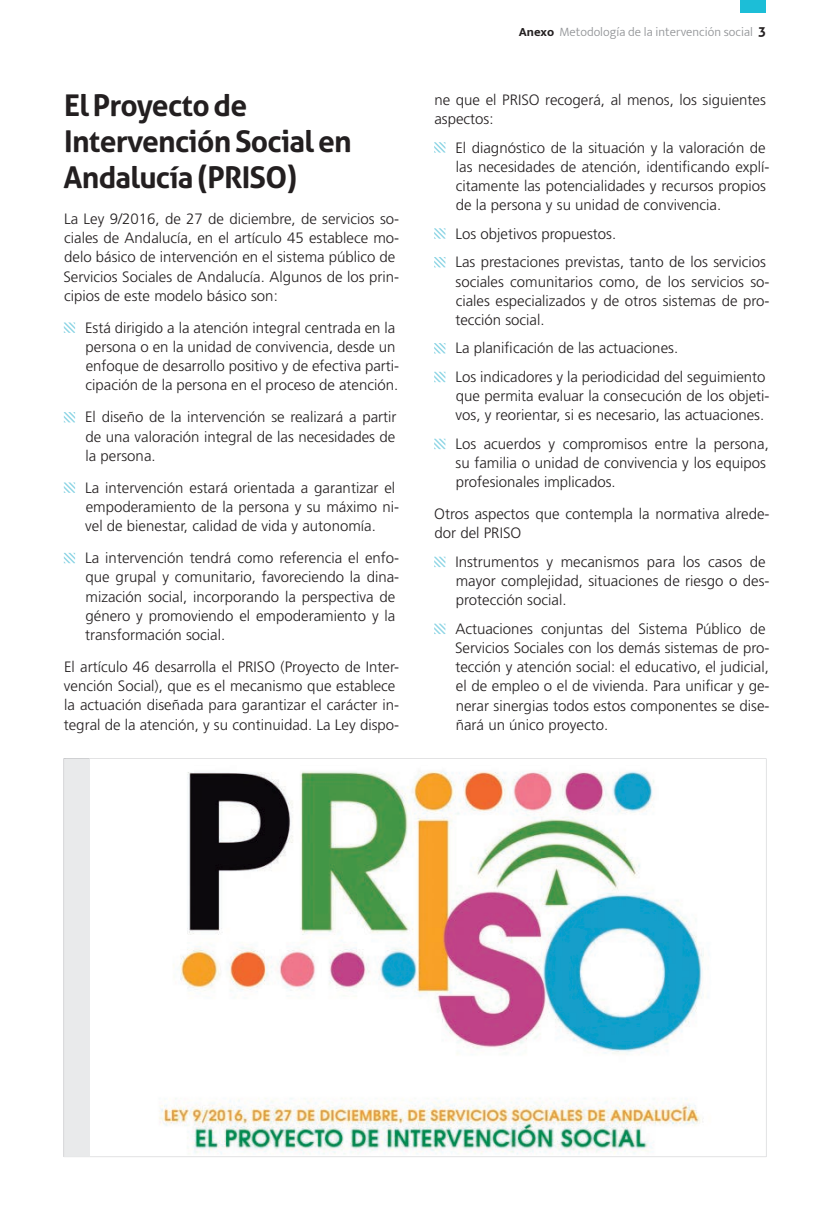
<style>
.page{position:relative;width:830px;height:1212px;background:#fff}
.page>*{position:absolute;margin:0;border:0;box-sizing:border-box;transform-origin:0 0}
.t1{font:700 30px/36.2px "Aller";letter-spacing:-.025em;color:#231f20}
.t2{font:300 15px/19.2px "Frutiger LT Std";color:#231f20}
.t3{font:300 12.75px "Mukta";color:#939598}
.s1{font-weight:700;color:#231f20}
.s2{font-family:"Aller";font-weight:700;font-size:13.5px;color:#231f20}
</style>
<div class="page">
<div style="left:740px;top:0;width:25px;height:13px;background:#1cbed7"></div>
<svg style="left:64px;top:322px;width:11px;height:11px"></svg>
<svg style="left:64px;top:412px;width:11px;height:10px"></svg>
<svg style="left:64px;top:482px;width:11px;height:11px"></svg>
<svg style="left:64px;top:553px;width:11px;height:10px"></svg>
<svg style="left:434px;top:142px;width:11px;height:11px"></svg>
<svg style="left:434px;top:228px;width:11px;height:11px"></svg>
<svg style="left:434px;top:257px;width:11px;height:10px"></svg>
<svg style="left:434px;top:343px;width:11px;height:10px"></svg>
<svg style="left:434px;top:372px;width:11px;height:10px"></svg>
<svg style="left:434px;top:439px;width:11px;height:10px"></svg>
<svg style="left:434px;top:557px;width:11px;height:10px"></svg>
<svg style="left:434px;top:624px;width:11px;height:10px"></svg>
<svg style="left:89px;top:758px;width:677px;height:399px"></svg>
<div style="left:64px;top:758px;width:25px;height:399px;background:#e9eaeb"></div>
<h1 class="t1" style="left:63px;top:87px;width:289px">El Proyecto de<br>Intervención Social en<br>Andalucía (PRISO)</h1>
<p class="t2" style="left:63px;top:209px;width:337px">La Ley 9/2016, de 27 de diciembre, de servicios so&shy;ciales de Andalucía, en el artículo 45 establece mo&shy;delo básico de intervención en el sistema público de Servicios Sociales de Andalucía. Algunos de los prin&shy;cipios de este modelo básico son:</p>
<p class="t2" style="left:85px;top:318px;width:315px">Está dirigido a la atención integral centrada en la persona o en la unidad de convivencia, desde un enfoque de desarrollo positivo y de efectiva parti&shy;cipación de la persona en el proceso de atención.</p>
<p class="t2" style="left:85px;top:408px;width:313px;text-align:justify">El diseño de la intervención se realizará a partir de una valoración integral de las necesidades de la persona.</p>
<p class="t2" style="left:85px;top:478px;width:315px">La intervención estará orientada a garantizar el empoderamiento de la persona y su máximo ni&shy;vel de bienestar, calidad de vida y autonomía.</p>
<p class="t2" style="left:85px;top:549px;width:315px">La intervención tendrá como referencia el enfo&shy;que grupal y comunitario, favoreciendo la dina&shy;mización social, incorporando la perspectiva de género y promoviendo el empoderamiento y la transformación social.</p>
<p class="t2" style="left:64px;top:657px;width:337px">El artículo 46 desarrolla el PRISO (Proyecto de Inter&shy;vención Social), que es el mecanismo que establece la actuación diseñada para garantizar el carácter in&shy;tegral de la atención, y su continuidad. La Ley dispo-</p>
<p class="t3" style="left:518px;top:24px;width:249px"><span class="s1">Anexo</span> Metodología de la intervención social <span class="s2">3</span></p>
<p class="t2" style="left:434px;top:90px;width:333px">ne que el PRISO recogerá, al menos, los siguientes aspectos:</p>
<p class="t2" style="left:455px;top:138px;width:315px">El diagnóstico de la situación y la valoración de las necesidades de atención, identificando explí&shy;citamente las potencialidades y recursos propios de la persona y su unidad de convivencia.</p>
<p class="t2" style="left:455px;top:219px;width:312px;line-height:28.7px">Los objetivos propuestos.<br>Las prestaciones previstas, tanto de los servicios</p>
<p class="t2" style="left:455px;top:272px;width:315px;text-align:justify">sociales comunitarios como, de los servicios so&shy;ciales especializados y de otros sistemas de pro&shy;tección social.</p>
<p class="t2" style="left:455px;top:334px;width:311px;line-height:28.7px">La planificación de las actuaciones.<br>Los indicadores y la periodicidad del seguimiento</p>
<p class="t2" style="left:455px;top:387px;width:315px">que permita evaluar la consecución de los objeti&shy;vos, y reorientar, si es necesario, las actuaciones.</p>
<p class="t2" style="left:455px;top:435px;width:315px">Los acuerdos y compromisos entre la persona, su familia o unidad de convivencia y los equipos profesionales implicados.</p>
<p class="t2" style="left:434px;top:505px;width:337px">Otros aspectos que contempla la normativa alrede&shy;dor del PRISO</p>
<p class="t2" style="left:455px;top:552px;width:315px">Instrumentos y mecanismos para los casos de mayor complejidad, situaciones de riesgo o des&shy;protección social.</p>
<p class="t2" style="left:455px;top:619px;width:316px">Actuaciones conjuntas del Sistema Público de Servicios Sociales con los demás sistemas de pro&shy;tección y atención social: el educativo, el judicial, el de empleo o el de vivienda. Para unificar y ge&shy;nerar sinergias todos estos componentes se dise&shy;ñará un único proyecto.</p>
</div>
